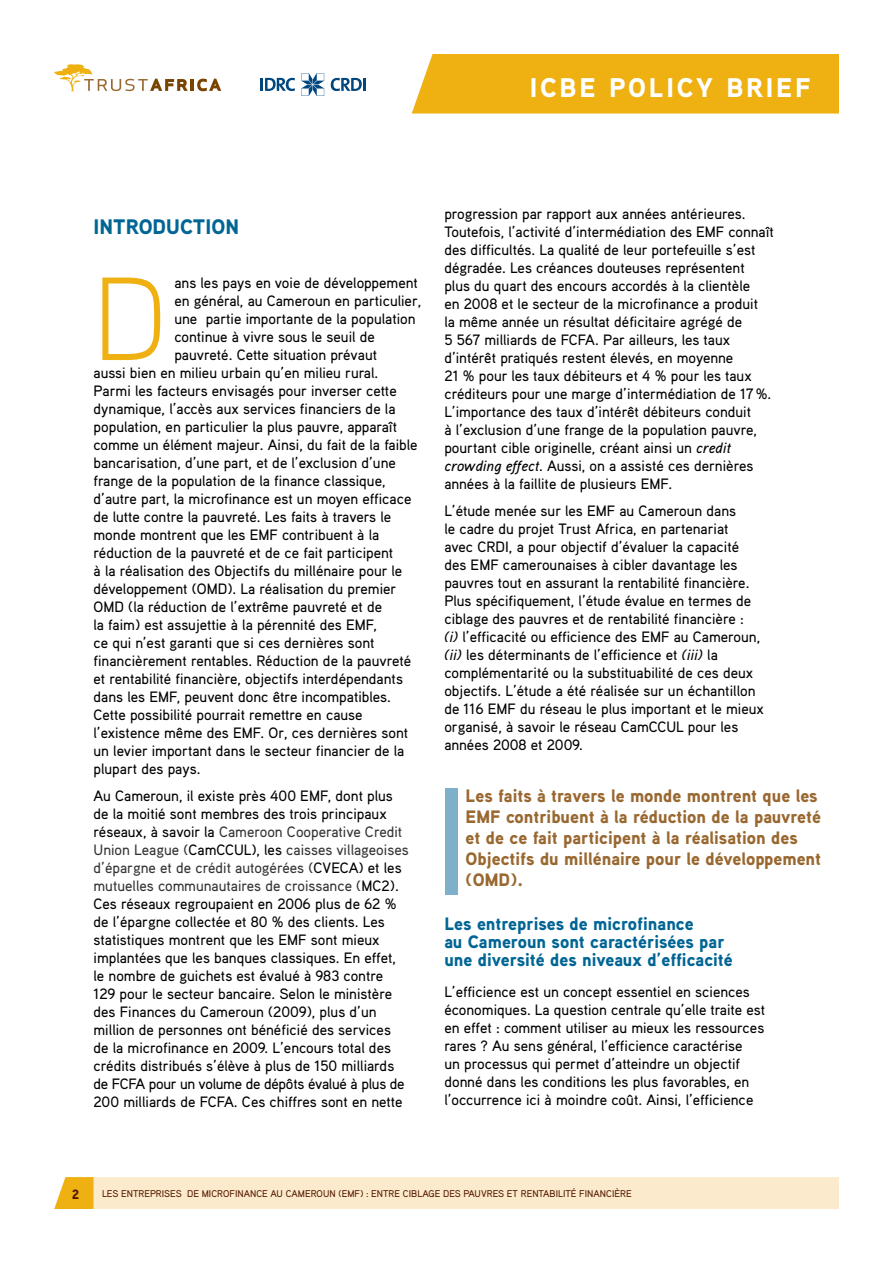
<style>
.page{position:relative;width:893px;height:1263px;background:#fff}
.page>*{position:absolute;margin:0;border:0;box-sizing:border-box;transform-origin:0 0}
.t1{font:300 118.2px "Aaux Pro";color:#eeb111}
.t2{font:900 27px "Aaux Pro";letter-spacing:.1em;color:#fff}
.t3{font:900 21px "Aaux Pro";color:#006594}
.t4{font:900 18px/21px "Aaux Pro";color:#996831}
.t5{font:900 18px/18px "Aaux Pro";color:#006594}
.t6{font:500 15px/18px "Aaux Pro";color:#000}
.t7{font:900 13.5px "Aaux Pro";color:#551900}
.t8{font:500 9.75px "Aaux Pro";color:#551900}
.s1{color:#343434}
.s2{font-style:italic}
</style>
<div class="page">
<div style="left:54px;top:1177px;width:785px;height:32px;background:#fbeacb"></div>
<div style="left:412px;top:54px;width:427px;height:60px;background:#eeb111"></div>
<svg style="left:54px;top:64px;width:167px;height:27px"></svg>
<svg style="left:260px;top:78px;width:35px;height:13px"></svg>
<svg style="left:331px;top:78px;width:34px;height:13px"></svg>
<svg style="left:301px;top:73px;width:23px;height:23px"></svg>
<div style="left:445px;top:788px;width:12px;height:106px;background:#7eb0cc"></div>
<h2 class="t2" style="left:530px;top:70px;width:282px">ICBE Policy Brief</h2>
<h3 class="t3" style="left:94px;top:213px;width:20px">Intr</h3>
<h3 class="t3" style="left:139px;top:213px;width:40px">oducti</h3>
<h3 class="t3" style="left:211px;top:213px;width:26px">on</h3>
<h1 class="t1" style="left:94px;top:244px;width:75px">D</h1>
<p class="t6" style="left:174px;top:273px;width:245px">ans les pays en voie de développement</p>
<p class="t6" style="left:174px;top:291px;width:248px">en général, au Cameroun en particulier,</p>
<p class="t6" style="left:174px;top:309px;width:243px">une partie importante de la population</p>
<p class="t6" style="left:174px;top:327px;width:202px">continue à vivre sous le seuil de</p>
<p class="t6" style="left:174px;top:345px;width:204px">pauvreté. Cette situation prévaut</p>
<p class="t6" style="left:94px;top:363px;width:286px">aussi bien en milieu urbain qu’en milieu rural.</p>
<p class="t6" style="left:94px;top:381px;width:305px">Parmi les facteurs envisagés pour inverser cette</p>
<p class="t6" style="left:94px;top:399px;width:303px">dynamique, l’accès aux services financiers de la</p>
<p class="t6" style="left:94px;top:417px;width:305px">population, en particulier la plus pauvre, apparaît</p>
<p class="t6" style="left:94px;top:435px;width:326px">comme un élément majeur. Ainsi, du fait de la faible</p>
<p class="t6" style="left:94px;top:453px;width:304px">bancarisation, d’une part, et de l’exclusion d’une</p>
<p class="t6" style="left:94px;top:471px;width:294px">frange de la population de la finance classique,</p>
<p class="t6" style="left:94px;top:489px;width:319px">d’autre part, la microfinance est un moyen efficace</p>
<p class="t6" style="left:94px;top:507px;width:299px">de lutte contre la pauvreté. Les faits à travers le</p>
<p class="t6" style="left:94px;top:525px;width:287px">monde montrent que les EMF contribuent à la</p>
<p class="t6" style="left:94px;top:543px;width:301px">réduction de la pauvreté et de ce fait participent</p>
<p class="t6" style="left:94px;top:561px;width:310px">à la réalisation des Objectifs du millénaire pour le</p>
<p class="t6" style="left:94px;top:579px;width:304px">développement (OMD). La réalisation du premier</p>
<p class="t6" style="left:94px;top:597px;width:290px">OMD (la réduction de l’extrême pauvreté et de</p>
<p class="t6" style="left:94px;top:615px;width:285px">la faim) est assujettie à la pérennité des EMF,</p>
<p class="t6" style="left:94px;top:633px;width:283px">ce qui n’est garanti que si ces dernières sont</p>
<p class="t6" style="left:94px;top:651px;width:319px">financièrement rentables. Réduction de la pauvreté</p>
<p class="t6" style="left:94px;top:669px;width:311px">et rentabilité financière, objectifs interdépendants</p>
<p class="t6" style="left:94px;top:687px;width:299px">dans les EMF, peuvent donc être incompatibles.</p>
<p class="t6" style="left:94px;top:705px;width:271px">Cette possibilité pourrait remettre en cause</p>
<p class="t6" style="left:94px;top:723px;width:316px">l’existence même des EMF. Or, ces dernières sont</p>
<p class="t6" style="left:94px;top:741px;width:312px">un levier important dans le secteur financier de la</p>
<p class="t6" style="left:94px;top:759px;width:108px">plupart des pays.</p>
<p class="t6" style="left:94px;top:786px;width:317px">Au Cameroun, il existe près 400 EMF, dont plus de la moitié sont membres des trois principaux réseaux, à savoir la <span class="s1">Cameroon Cooperative Credit Union League (</span>CamCCUL), les <span class="s1">caisses villageoises d’épargne et de crédit autogérées (</span>CVECA) et les <span class="s1">mutuelles communautaires de croissance (</span>MC2).<br>Ces réseaux regroupaient en 2006 plus de 62 % de l’épargne collectée et 80 % des clients. Les statistiques montrent que les EMF sont mieux implantées que les banques classiques. En effet, le nombre de guichets est évalué à 983 contre 129 pour le secteur bancaire. Selon le ministère des Finances du Cameroun (2009), plus d’un million de personnes ont bénéficié des services de la microfinance en 2009. L’encours total des crédits distribués s’élève à plus de 150 milliards de FCFA pour un volume de dépôts évalué à plus de 200 milliards de FCFA. Ces chiffres sont en nette</p>
<p class="t6" style="left:444px;top:204px;width:331px">progression par rapport aux années antérieures.<br>Toutefois, l’activité d’intermédiation des EMF connaît des difficultés. La qualité de leur portefeuille s’est dégradée. Les créances douteuses représentent plus du quart des encours accordés à la clientèle<br>en 2008 et le secteur de la microfinance a produit<br>la même année un résultat déficitaire agrégé de<br>5 567 milliards de FCFA. Par ailleurs, les taux d’intérêt pratiqués restent élevés, en moyenne<br>21 % pour les taux débiteurs et 4 % pour les taux créditeurs pour une marge d’intermédiation de 17%.<br>L’importance des taux d’intérêt débiteurs conduit<br>à l’exclusion d’une frange de la population pauvre, pourtant cible originelle, créant ainsi un <span class="s2">credit crowding effect</span>. Aussi, on a assisté ces dernières années à la faillite de plusieurs EMF.</p>
<p class="t6" style="left:444px;top:501px;width:321px">L’étude menée sur les EMF au Cameroun dans<br>le cadre du projet Trust Africa, en partenariat<br>avec CRDI, a pour objectif d’évaluer la capacité des EMF camerounaises à cibler davantage les pauvres tout en assurant la rentabilité financière.<br>Plus spécifiquement, l’étude évalue en termes de ciblage des pauvres et de rentabilité financière :<br><span class="s2">(i)</span> l’efficacité ou efficience des EMF au Cameroun, <span class="s2">(ii)</span> les déterminants de l’efficience et <span class="s2">(iii)</span> la complémentarité ou la substituabilité de ces deux objectifs. L’étude a été réalisée sur un échantillon de 116 EMF du réseau le plus important et le mieux organisé, à savoir le réseau CamCCUL pour les années 2008 et 2009.</p>
<p class="t4" style="left:466px;top:785px;width:357px">Les faits à travers le monde montrent que les EMF contribuent à la réduction de la pauvreté et de ce fait participent à la réalisation des Objectifs du millénaire pour le développement (OMD).</p>
<p class="t5" style="left:444px;top:914px;width:290px">Les entreprises de microfinance<br>au Cameroun sont caractérisées par une diversité des niveaux d’efficacité</p>
<p class="t6" style="left:444px;top:982px;width:322px">L’efficience est un concept essentiel en sciences économiques. La question centrale qu’elle traite est en effet : comment utiliser au mieux les ressources rares ? Au sens général, l’efficience caractérise<br>un processus qui permet d’atteindre un objectif donné dans les conditions les plus favorables, en l’occurrence ici à moindre coût. Ainsi, l’efficience</p>
<p class="t7" style="left:72px;top:1186px;width:9px">2</p>
<p class="t8" style="left:102px;top:1188px;width:247px">Les entreprises de microfinance au Cameroun (EMF</p>
<p class="t8" style="left:360px;top:1188px;width:273px">) : entre ciblage des pauvres et rentabilité financière</p>
</div>
